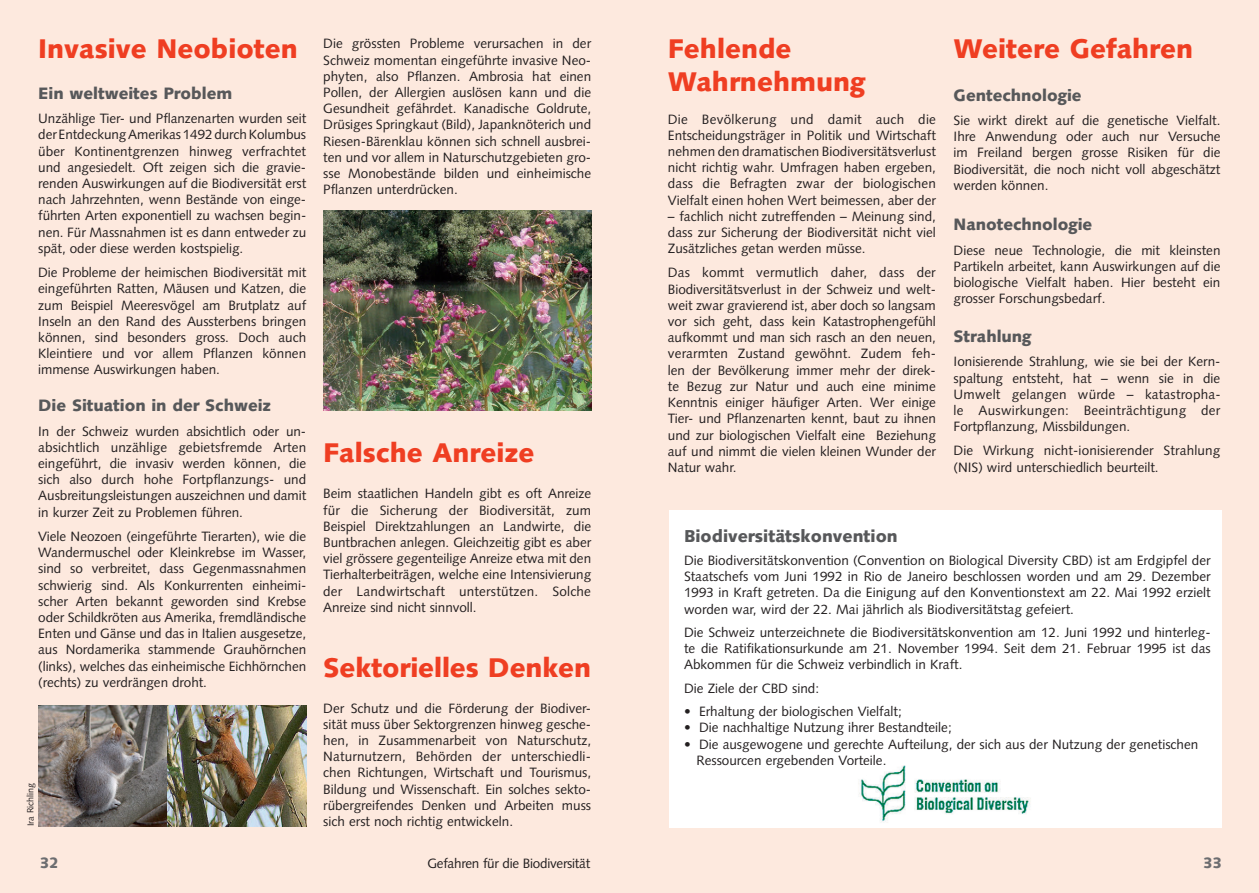
<style>
.page{position:relative;width:1259px;height:893px;background:#fde9de}
.page>*{position:absolute;margin:0;border:0;box-sizing:border-box;transform-origin:0 0}
.t1{font:900 27px/32.4px "Syntax LT";color:#ef3e22}
.t2{font:900 17.25px "Syntax LT";color:#57585a}
.t3{font:900 16.5px "Syntax LT";letter-spacing:-.005em;color:#57585a}
.t4{font:900 15px "Syntax LT";color:#6c6d70}
.t5{font:13.5px/16.2px "Syntax LT";color:#231f20;text-align:justify}
.t6{font:13.5px "Syntax LT";letter-spacing:-.02em;color:#231f20}
.t7{font:9px "Syntax LT";letter-spacing:-.005em;color:#231f20}
</style>
<div class="page">
<div style="left:669px;top:510px;width:552px;height:317px;background:#fff"></div>
<img style="left:859px;top:765px;width:172px;height:58px">
<img style="left:38px;top:705px;width:268px;height:122px">
<img style="left:323px;top:210px;width:268px;height:200px">
<h1 class="t1" style="left:38px;top:33px;width:261px">Invasive Neobioten</h1>
<p class="t3" style="left:38px;top:83px;width:195px">Ein weltweites Problem</p>
<p class="t5" style="left:38px;top:111px;width:269px">Unzählige Tier- und Pflanzenarten wurden seit der Entdeckung Amerikas 1492 durch Kolumbus über Kontinentgrenzen hinweg verfrachtet und angesiedelt. Oft zeigen sich die gravie&shy;renden Auswirkungen auf die Biodiversität erst nach Jahrzehnten, wenn Bestände von einge&shy;führten Arten exponentiell zu wachsen begin&shy;nen. Für Massnahmen ist es dann entweder zu spät, oder diese werden kostspielig.</p>
<p class="t5" style="left:38px;top:264px;width:269px">Die Probleme der heimischen Biodiversität mit eingeführten Ratten, Mäusen und Katzen, die zum Beispiel Meeresvögel am Brutplatz auf Inseln an den Rand des Aussterbens bringen können, sind besonders gross. Doch auch Kleintiere und vor allem Pflanzen können immense Auswirkungen haben.</p>
<p class="t3" style="left:38px;top:396px;width:234px">Die Situation in der Schweiz</p>
<p class="t5" style="left:38px;top:423px;width:269px">In der Schweiz wurden absichtlich oder un&shy;absichtlich unzählige gebietsfremde Arten eingeführt, die invasiv werden können, die sich also durch hohe Fortpflanzungs- und Ausbreitungsleistungen auszeichnen und damit in kurzer Zeit zu Problemen führen.</p>
<p class="t5" style="left:38px;top:528px;width:270px">Viele Neozoen (eingeführte Tierarten), wie die Wandermuschel oder Kleinkrebse im Wasser, sind so verbreitet, dass Gegenmassnahmen schwierig sind. Als Konkurrenten einheimi&shy;scher Arten bekannt geworden sind Krebse oder Schildkröten aus Amerika, fremdländische Enten und Gänse und das in Italien ausgesetze, aus Nordamerika stammende Grauhörnchen (links), welches das einheimische Eichhörnchen (rechts) zu verdrängen droht.</p>
<p class="t7" style="left:25px;top:826px;width:45px;rotate:-90deg">Ira Richling</p>
<p class="t5" style="left:323px;top:36px;width:269px">Die grössten Probleme verursachen in der Schweiz momentan eingeführte invasive Neo&shy;phyten, also Pflanzen. Ambrosia hat einen Pollen, der Allergien auslösen kann und die Gesundheit gefährdet. Kanadische Goldrute, Drüsiges Springkaut (Bild), Japanknöterich und Riesen-Bärenklau können sich schnell ausbrei&shy;ten und vor allem in Naturschutzgebieten gro&shy;sse Monobestände bilden und einheimische Pflanzen unterdrücken.</p>
<h1 class="t1" style="left:323px;top:437px;width:213px">Falsche Anreize</h1>
<p class="t5" style="left:323px;top:486px;width:269px">Beim staatlichen Handeln gibt es oft Anreize für die Sicherung der Biodiversität, zum Beispiel Direktzahlungen an Landwirte, die Buntbrachen anlegen. Gleichzeitig gibt es aber viel grössere gegenteilige Anreize etwa mit den Tierhalterbeiträgen, welche eine Intensivierung der Landwirtschaft unterstützen. Solche Anreize sind nicht sinnvoll.</p>
<h1 class="t1" style="left:323px;top:651px;width:269px">Sektorielles Denken</h1>
<p class="t5" style="left:323px;top:700px;width:269px">Der Schutz und die Förderung der Biodiver&shy;sität muss über Sektorgrenzen hinweg gesche&shy;hen, in Zusammenarbeit von Naturschutz, Naturnutzern, Behörden der unterschiedli&shy;chen Richtungen, Wirtschaft und Tourismus, Bildung und Wissenschaft. Ein solches sekto&shy;rübergreifendes Denken und Arbeiten muss sich erst noch richtig entwickeln.</p>
<p class="t4" style="left:40px;top:853px;width:21px">32</p>
<p class="t6" style="left:427px;top:855px;width:164px">Gefahren für die Biodiversität</p>
<h1 class="t1" style="left:668px;top:33px;width:199px">Fehlende<br>Wahrnehmung</h1>
<p class="t5" style="left:668px;top:111px;width:269px">Die Bevölkerung und damit auch die Entscheidungsträger in Politik und Wirtschaft nehmen den dramatischen Biodiversitätsverlust nicht richtig wahr. Umfragen haben ergeben, dass die Befragten zwar der biologischen Vielfalt einen hohen Wert beimessen, aber der</p>
<p class="t5" style="left:668px;top:208px;width:269px">– fachlich nicht zutreffenden – Meinung sind, dass zur Sicherung der Biodiversität nicht viel Zusätzliches getan werden müsse.</p>
<p class="t5" style="left:668px;top:265px;width:269px">Das kommt vermutlich daher, dass der Biodiversitätsverlust in der Schweiz und welt&shy;weit zwar gravierend ist, aber doch so langsam vor sich geht, dass kein Katastrophengefühl aufkommt und man sich rasch an den neuen, verarmten Zustand gewöhnt. Zudem feh&shy;len der Bevölkerung immer mehr der direk&shy;te Bezug zur Natur und auch eine minime Kenntnis einiger häufiger Arten. Wer einige Tier- und Pflanzenarten kennt, baut zu ihnen und zur biologischen Vielfalt eine Beziehung auf und nimmt die vielen kleinen Wunder der Natur wahr.</p>
<h1 class="t1" style="left:953px;top:33px;width:241px">Weitere Gefahren</h1>
<p class="t3" style="left:953px;top:85px;width:130px">Gentechnologie</p>
<p class="t5" style="left:953px;top:112px;width:268px">Sie wirkt direkt auf die genetische Vielfalt.<br>Ihre Anwendung oder auch nur Versuche im Freiland bergen grosse Risiken für die Biodiversität, die noch nicht voll abgeschätzt werden können.</p>
<p class="t3" style="left:953px;top:215px;width:140px">Nanotechnologie</p>
<p class="t5" style="left:953px;top:242px;width:268px">Diese neue Technologie, die mit kleinsten Partikeln arbeitet, kann Auswirkungen auf die biologische Vielfalt haben. Hier besteht ein grosser Forschungsbedarf.</p>
<p class="t3" style="left:953px;top:326px;width:79px">Strahlung</p>
<p class="t5" style="left:953px;top:354px;width:268px">Ionisierende Strahlung, wie sie bei der Kern&shy;spaltung entsteht, hat – wenn sie in die Umwelt gelangen würde – katastropha&shy;le Auswirkungen: Beeinträchtigung der Fortpflanzung, Missbildungen.</p>
<p class="t5" style="left:953px;top:443px;width:268px">Die Wirkung nicht-ionisierender Strahlung (NIS) wird unterschiedlich beurteilt.</p>
<p class="t2" style="left:684px;top:525px;width:215px">Biodiversitätskonvention</p>
<p class="t5" style="left:684px;top:552px;width:528px">Die Biodiversitätskonvention (Convention on Biological Diversity CBD) ist am Erdgipfel der Staatschefs vom Juni 1992 in Rio de Janeiro beschlossen worden und am 29. Dezember 1993 in Kraft getreten. Da die Einigung auf den Konventionstext am 22. Mai 1992 erzielt worden war, wird der 22. Mai jährlich als Biodiversitätstag gefeiert.</p>
<p class="t5" style="left:684px;top:624px;width:528px">Die Schweiz unterzeichnete die Biodiversitätskonvention am 12. Juni 1992 und hinterleg&shy;te die Ratifikationsurkunde am 21. November 1994. Seit dem 21. Februar 1995 ist das Abkommen für die Schweiz verbindlich in Kraft.</p>
<p class="t5" style="left:684px;top:680px;width:137px">Die Ziele der CBD sind:</p>
<p class="t5" style="left:684px;top:703px;width:219px">• Erhaltung der biologischen Vielfalt;</p>
<p class="t5" style="left:684px;top:720px;width:269px">• Die nachhaltige Nutzung ihrer Bestandteile;</p>
<p class="t5" style="left:696px;top:736px;width:503px;text-indent:-12px">• Die ausgewogene und gerechte Aufteilung, der sich aus der Nutzung der genetischen<br>Ressourcen ergebenden Vorteile.</p>
<p class="t4" style="left:1203px;top:854px;width:21px">33</p>
</div>
